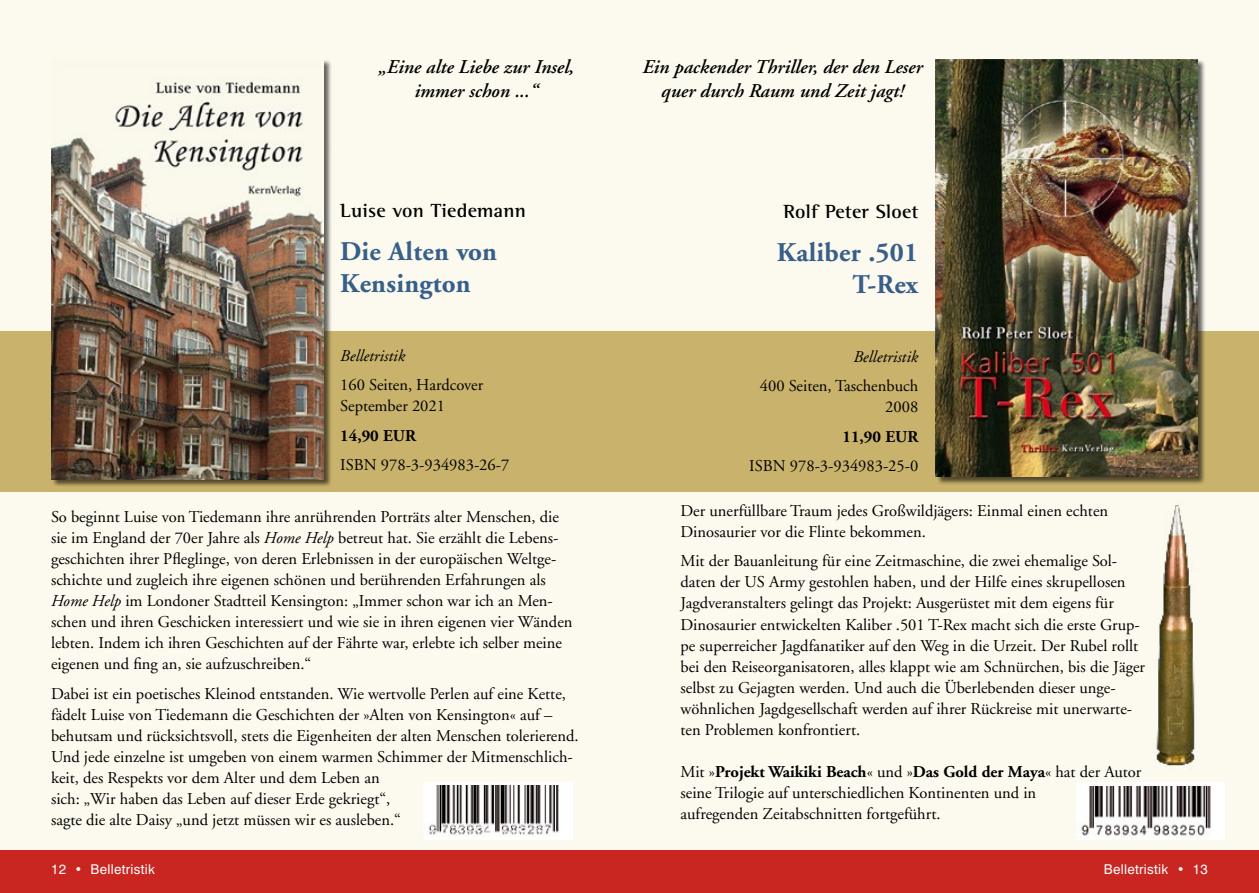
<style>
.page{position:relative;width:1259px;height:893px;background:#fcf9ef}
.page>*{position:absolute;margin:0;border:0;box-sizing:border-box;transform-origin:0 0}
.t1{font:700 27px/32.4px "Adobe Garamond";letter-spacing:.01em;color:#365f89}
.t2{font:italic 600 19.5px/24px "Adobe Garamond";color:#000;text-align:center}
.t3{font:700 19.5px "Rotis Semi Serif Std";letter-spacing:.01em;color:#000}
.t4{font:16.5px/21px "Adobe Garamond";color:#000}
.t5{font:italic 16.5px "Adobe Garamond";color:#000}
.t6{font:700 16.5px "Adobe Garamond";color:#000}
.t7{font:13.5px "Swiss 721 BT";letter-spacing:.02em;color:#fff}
.s1{font-style:italic}
.s2{font-weight:700}
</style>
<div class="page">
<div style="left:0;top:850px;width:1259px;height:43px;background:#c92521"></div>
<div style="left:0;top:332px;width:1259px;height:160px;background:#c9b36c"></div>
<div style="left:52px;top:60px;width:279px;height:427px;background:#000;opacity:.6"></div>
<img style="left:51px;top:60px;width:272px;height:419px">
<div style="left:424px;top:782px;width:149px;height:58px;background:#fff"></div>
<img style="left:429px;top:786px;width:130px;height:51px">
<div style="left:937px;top:60px;width:268px;height:424px;background:#000;opacity:.6"></div>
<img style="left:935px;top:60px;width:262px;height:416px">
<img style="left:1156px;top:505px;width:39px;height:264px">
<div style="left:1076px;top:782px;width:149px;height:58px;background:#fff"></div>
<img style="left:1077px;top:787px;width:134px;height:51px">
<p class="t2" style="left:378px;top:56px;width:197px">„Eine alte Liebe zur Insel, immer schon ...“</p>
<p class="t3" style="left:340px;top:199px;width:187px">Luise von Tiedemann</p>
<h1 class="t1" style="left:340px;top:236px;width:158px">Die Alten von<br>Kensington</h1>
<p class="t5" style="left:340px;top:347px;width:66px">Belletristik</p>
<p class="t4" style="left:340px;top:375px;width:144px">160 Seiten, Hardcover<br>September 2021</p>
<p class="t6" style="left:340px;top:427px;width:77px">14,90 EUR</p>
<p class="t4" style="left:340px;top:455px;width:171px">ISBN 978-3-934983-26-7</p>
<p class="t4" style="left:51px;top:507px;width:523px">So beginnt Luise von Tiedemann ihre anrührenden Porträts alter Menschen, die sie im England der 70er Jahre als <span class="s1">Home Help</span> betreut hat. Sie erzählt die Lebens&shy;geschichten ihrer Pfleglinge, von deren Erlebnissen in der europäischen Weltge&shy;schichte und zugleich ihre eigenen schönen und berührenden Erfahrungen als <span class="s1">Home Help</span> im Londoner Stadtteil Kensington: „Immer schon war ich an Men&shy;schen und ihren Geschicken interessiert und wie sie in ihren eigenen vier Wänden lebten. Indem ich ihren Geschichten auf der Fährte war, erlebte ich selber meine eigenen und fing an, sie aufzuschreiben.“</p>
<p class="t4" style="left:51px;top:684px;width:529px">Dabei ist ein poetisches Kleinod entstanden. Wie wertvolle Perlen auf eine Kette, fädelt Luise von Tiedemann die Geschichten der »Alten von Kensington« auf – behutsam und rücksichtsvoll, stets die Eigenheiten der alten Menschen tolerierend.<br>Und jede einzelne ist umgeben von einem warmen Schimmer der Mitmenschlich&shy;keit, des Respekts vor dem Alter und dem Leben an<br>sich: „Wir haben das Leben auf dieser Erde gekriegt“,<br>sagte die alte Daisy „und jetzt müssen wir es ausleben.“</p>
<p class="t2" style="left:642px;top:56px;width:282px">Ein packender Thriller, der den Leser quer durch Raum und Zeit jagt!</p>
<p class="t3" style="left:783px;top:200px;width:137px">Rolf Peter Sloet</p>
<h1 class="t1" style="left:777px;top:237px;width:143px;text-align:right">Kaliber .501<br>T-Rex</h1>
<p class="t5" style="left:853px;top:348px;width:66px">Belletristik</p>
<p class="t4" style="left:760px;top:376px;width:160px;text-align:right">400 Seiten, Taschenbuch<br>2008</p>
<p class="t6" style="left:842px;top:428px;width:77px">11,90 EUR</p>
<p class="t4" style="left:749px;top:456px;width:171px">ISBN 978-3-934983-25-0</p>
<p class="t4" style="left:680px;top:501px;width:429px">Der unerfüllbare Traum jedes Großwildjägers: Einmal einen echten<br>Dinosaurier vor die Flinte bekommen.</p>
<p class="t4" style="left:680px;top:551px;width:466px">Mit der Bauanleitung für eine Zeitmaschine, die zwei ehemalige Sol&shy;daten der US Army gestohlen haben, und der Hilfe eines skrupellosen Jagdveranstalters gelingt das Projekt: Ausgerüstet mit dem eigens für Dinosaurier entwickelten Kaliber .501 T-Rex macht sich die erste Grup&shy;pe superreicher Jagdfanatiker auf den Weg in die Urzeit. Der Rubel rollt bei den Reiseorganisatoren, alles klappt wie am Schnürchen, bis die Jäger selbst zu Gejagten werden. Und auch die Überlebenden dieser unge&shy;wöhnlichen Jagdgesellschaft werden auf ihrer Rückreise mit unerwarte&shy;ten Problemen konfrontiert.</p>
<p class="t4" style="left:680px;top:761px;width:462px">Mit »<span class="s2">Projekt Waikiki Beach</span>« und »<span class="s2">Das Gold der Maya</span>« hat der Autor seine Trilogie auf unterschiedlichen Kontinenten und in<br>aufregenden Zeitabschnitten fortgeführt.</p>
<p class="t7" style="left:51px;top:860px;width:105px">12 • Belletristik</p>
<p class="t7" style="left:1104px;top:860px;width:105px">Belletristik • 13</p>
</div>
